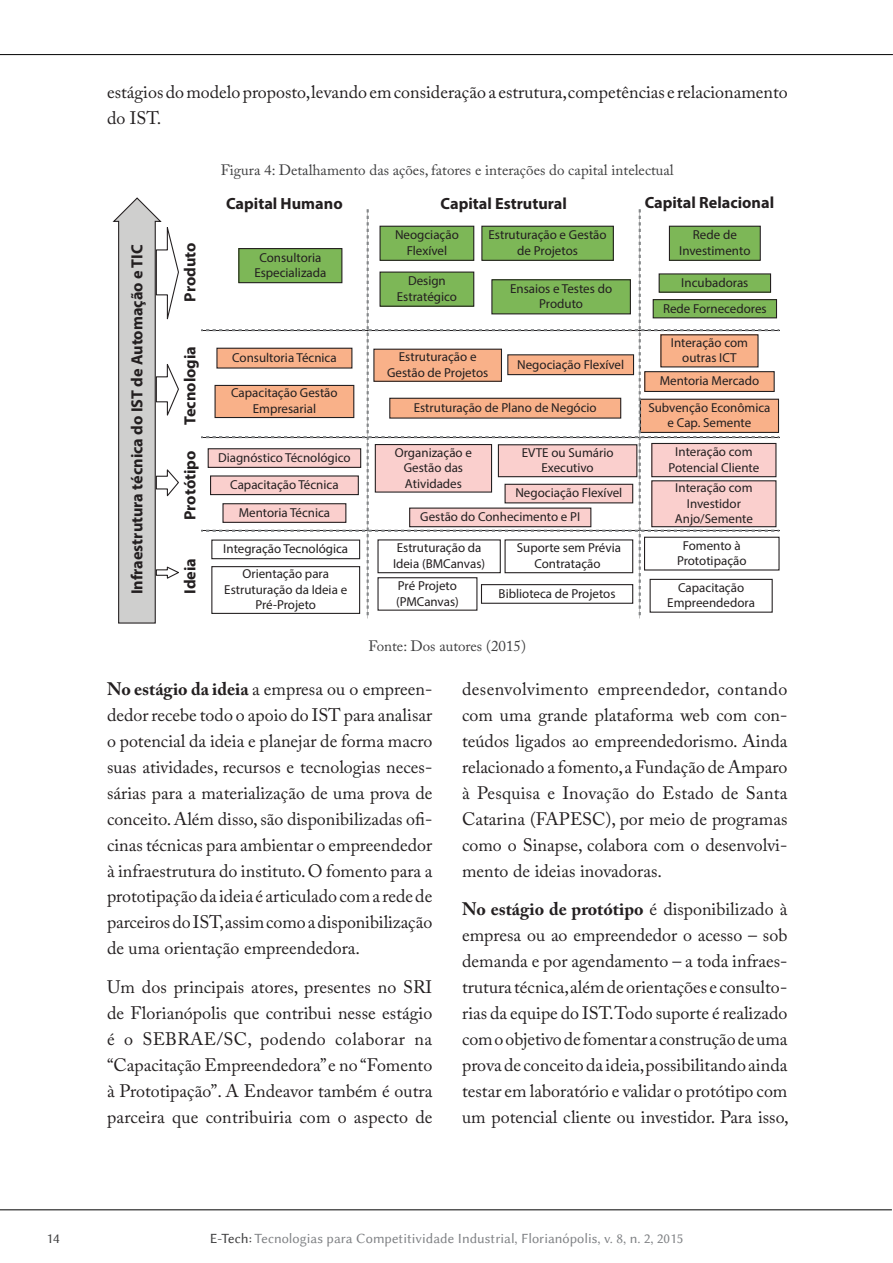
<style>
.page{position:relative;width:893px;height:1263px;background:#fff}
.page>*{position:absolute;margin:0;border:0;box-sizing:border-box;transform-origin:0 0}
.t1{font:18px/26px "Adobe Caslon Pro";color:#231f20;text-align:justify}
.t2{font:700 16.2px "Myriad Pro";color:#231f20}
.fonte{font:15px "Adobe Caslon Pro";color:#3e3e3f}
.t3{font:14.25px "Lin Biolinum";color:#808285}
.t4{font:14.25px "Lin Biolinum";color:#3e3e3f}
.t5{font:13.05px/15.6px "Myriad Pro";color:#231f20;text-align:center}
.s1{font-weight:700}
.s2{color:#3e3e3f}
</style>
<div class="page">
<hr style="left:0;top:1209px;width:892px;height:1px;background:#000">
<hr style="left:0;top:54px;width:893px;height:1px;background:#000">
<svg style="left:201px;top:209px;width:578px;height:409px"></svg>
<svg style="left:113px;top:197px;width:66px;height:427px"></svg>
<p class="t1" style="left:107px;top:79px;width:682px">estágios do modelo proposto, levando em consideração a estrutura, competências e relacionamento do IST.</p>
<p class="fonte" style="left:221px;top:161px;width:455px">Figura 4: Detalhamento das ações, fatores e interações do capital intelectual</p>
<p class="t2" style="left:127px;top:594px;width:351px;rotate:-90deg">Infraestrutura técnica do IST de Automação e TIC</p>
<p class="t2" style="left:179px;top:302px;width:61px;rotate:-90deg">Produto</p>
<p class="t2" style="left:179px;top:425px;width:80px;rotate:-90deg">Tecnologia</p>
<p class="t2" style="left:179px;top:520px;width:71px;rotate:-90deg">Protótipo</p>
<p class="t2" style="left:179px;top:594px;width:37px;rotate:-90deg">Ideia</p>
<p class="t2" style="left:226px;top:193px;width:118px">Capital Humano</p>
<p class="t2" style="left:441px;top:193px;width:128px">Capital Estrutural</p>
<p class="t2" style="left:645px;top:192px;width:131px">Capital Relacional</p>
<p class="t5" style="left:395px;top:227px;width:65px">Neogciação<br>Flexível</p>
<p class="t5" style="left:397px;top:273px;width:62px">Design<br>Estratégico</p>
<p class="t5" style="left:510px;top:280px;width:104px">Ensaios e Testes do<br>Produto</p>
<p class="t5" style="left:679px;top:227px;width:73px">Rede de<br>Investimento</p>
<p class="t5" style="left:663px;top:269px;width:105px;line-height:25.7px">Incubadoras<br>Rede Fornecedores</p>
<p class="t5" style="left:488px;top:227px;width:120px">Estruturação e Gestão de Projetos</p>
<p class="t5" style="left:254px;top:249px;width:74px">Consultoria<br>Especializada</p>
<p class="t5" style="left:387px;top:349px;width:103px">Estruturação e<br>Gestão de Projetos</p>
<p class="t5" style="left:414px;top:400px;width:184px">Estruturação de Plano de Negócio</p>
<p class="t5" style="left:232px;top:350px;width:106px">Consultoria Técnica</p>
<p class="t5" style="left:231px;top:385px;width:108px">Capacitação Gestão<br>Empresarial</p>
<p class="t5" style="left:218px;top:449px;width:134px">Diagnóstico Técnológico</p>
<p class="t5" style="left:395px;top:444px;width:79px">Organização e<br>Gestão das<br>Atividades</p>
<p class="t5" style="left:522px;top:444px;width:93px">EVTE ou Sumário<br>Executivo</p>
<p class="t5" style="left:517px;top:356px;width:108px">Negociação Flexível</p>
<p class="t5" style="left:230px;top:471px;width:110px;line-height:27.8px">Capacitação Técnica<br>Mentoria Técnica</p>
<p class="t5" style="left:223px;top:536px;width:126px;line-height:25px">Integração Tecnológica<br>Orientação para</p>
<p class="t5" style="left:224px;top:581px;width:124px">Estruturação da Ideia e<br>Pré-Projeto</p>
<p class="t5" style="left:420px;top:481px;width:204px;line-height:23.9px;text-align:left;text-indent:95px">Negociação Flexível<br>Gestão do Conhecimento e PI</p>
<p class="t5" style="left:393px;top:540px;width:94px;text-align:left">Estruturação da<br>Ideia (BMCanvas)</p>
<p class="t5" style="left:396px;top:578px;width:64px;text-align:left">Pré Projeto (PMCanvas)</p>
<p class="t5" style="left:517px;top:540px;width:106px">Suporte sem Prévia<br>Contratação</p>
<p class="t5" style="left:499px;top:585px;width:118px">Biblioteca de Projetos</p>
<p class="t5" style="left:671px;top:334px;width:79px">Interação com outras ICT</p>
<p class="t5" style="left:648px;top:368px;width:124px;line-height:26.4px">Mentoria Mercado<br>Subvenção Econômica</p>
<p class="t5" style="left:668px;top:408px;width:86px;line-height:28.7px">e Cap. Semente<br>Interação com</p>
<p class="t5" style="left:669px;top:457px;width:92px;line-height:20.2px">Potencial Cliente<br>Interação com</p>
<p class="t5" style="left:675px;top:495px;width:80px">Investidor<br>Anjo/Semente</p>
<p class="t5" style="left:677px;top:537px;width:71px">Fomento à<br>Prototipação</p>
<p class="t5" style="left:667px;top:579px;width:89px">Capacitação<br>Empreendedora</p>
<p class="fonte" style="left:368px;top:637px;width:159px">Fonte: Dos autores (2015)</p>
<p class="t1" style="left:107px;top:676px;width:327px"><span class="s1">No estágio da ideia</span> a empresa ou o empreen&shy;dedor recebe todo o apoio do IST para analisar o potencial da ideia e planejar de forma macro suas atividades, recursos e tecnologias neces&shy;sárias para a materialização de uma prova de conceito. Além disso, são disponibilizadas ofi&shy;cinas técnicas para ambientar o empreendedor à infraestrutura do instituto. O fomento para a prototipação da ideia é articulado com a rede de parceiros do IST, assim como a disponibilização de uma orientação empreendedora.</p>
<p class="t1" style="left:107px;top:974px;width:327px">Um dos principais atores, presentes no SRI de Florianópolis que contribui nesse estágio é o SEBRAE/SC, podendo colaborar na “Capacitação Empreendedora” e no “Fomento à Prototipação”. A Endeavor também é outra parceira que contribuiria com o aspecto de</p>
<p class="t1" style="left:462px;top:676px;width:327px">desenvolvimento empreendedor, contando com uma grande plataforma web com con&shy;teúdos ligados ao empreendedorismo. Ainda relacionado a fomento, a Fundação de Amparo à Pesquisa e Inovação do Estado de Santa Catarina (FAPESC), por meio de programas como o Sinapse, colabora com o desenvolvi&shy;mento de ideias inovadoras.</p>
<p class="t1" style="left:462px;top:896px;width:328px"><span class="s1">No estágio de protótipo</span> é disponibilizado à empresa ou ao empreendedor o acesso – sob demanda e por agendamento – a toda infraes&shy;trutura técnica, além de orientações e consulto&shy;rias da equipe do IST. Todo suporte é realizado com o objetivo de fomentar a construção de uma prova de conceito da ideia, possibilitando ainda testar em laboratório e validar o protótipo com um potencial cliente ou investidor. Para isso,</p>
<p class="t4" style="left:47px;top:1230px;width:15px">14</p>
<p class="t3" style="left:210px;top:1230px;width:475px"><span class="s2">E-Tech:</span> Tecnologias para Competitividade Industrial, Florianópolis, v. 8, n. 2, 2015</p>
</div>
